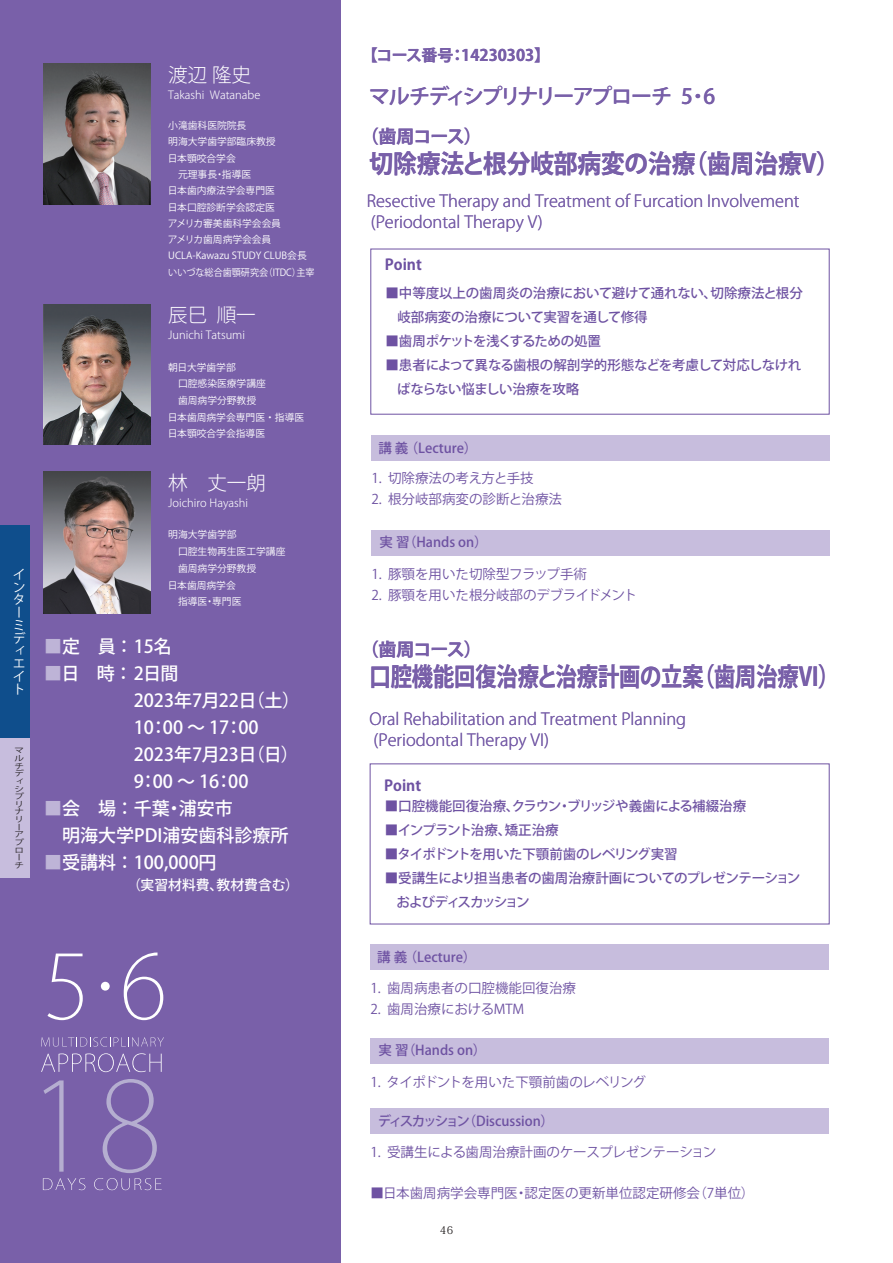
<style>
.page{position:relative;width:893px;height:1263px;background:#fff}
.page>*{position:absolute;margin:0;border:0;box-sizing:border-box;transform-origin:0 0}
.t1{font:200 88.2px "Koz Go Pr 6 N";color:#fff}
.t2{font:700 25.5px "Koz Go Pro";color:#6e52a2;scale:.83 1}
.t3{font:700 25.5px "Koz Go Pro";color:#6e52a2;scale:.93 1}
.t4{font:500 21px "Koz Go Pro";letter-spacing:-.11em;color:#6e52a2}
.t5{font:300 19.5px "Koz Go Pro";color:#fff}
.t6{font:500 18px/27px "Koz Go Pro";color:#fff}
.t7{font:700 18px "Koz Go Pro";letter-spacing:-.055em;color:#6e52a2}
.t8{font:300 16.5px/21px "Koz Go Pro";color:#6e52a2}
.t9{font:700 15.9px "Koz Go Pro";color:#6e52a2}
.t10{font:700 15px "Koz Go Pro";color:#6e52a2}
.t11{font:500 13.8px "Koz Go Pro";color:#fff}
.t12{font:500 13.5px/24px "Koz Go Pro";letter-spacing:-.01em;color:#6e52a2}
.t13{font:13.5px "Koz Go Pro";color:#6e52a2}
.t14{font:500 13.5px/24px "Koz Go Pro";letter-spacing:-.04em;color:#6e52a2}
.t15{font:500 13.5px "Koz Go Pro";letter-spacing:-.03em;color:#6e52a2}
.t16{font:13.5px "Koz Go Pro";letter-spacing:-.03em;color:#6e52a2}
.t17{font:500 13.5px "Koz Go Pro";letter-spacing:-.05em;color:#6e52a2}
.t18{font:500 13.5px "Koz Go Pro";letter-spacing:-.06em;color:#6e52a2}
.t19{font:12.75px/12.8px "Koz Go Pr 6 N";color:#fff}
.t20{font:300 11.1px "Koz Go Pro";color:#fff}
.t21{font:10.65px "Koz Min Pro";color:#231f20}
.t22{font:9.75px/16.4px "Koz Go Pro";color:#fff}
.t23{font:7.65px/7.6px "Koz Go Pr 6 N";color:#231f20;scale:1.25 1}
.s1{color:#beb4d7}
.s2{font-family:"Koz Go Pr 6 N";font-weight:400}
.s3{font-family:"Koz Go Pr 6 N"}
</style>
<div class="page">
<div style="left:0;top:0;width:340px;height:1263px;background:#7960a9"></div>
<svg style="left:43px;top:1080px;width:21px;height:92px"></svg>
<svg style="left:43px;top:1178px;width:42px;height:12px"></svg>
<svg style="left:94px;top:1079px;width:68px;height:111px"></svg>
<svg style="left:41px;top:1037px;width:123px;height:9px"></svg>
<svg style="left:41px;top:1053px;width:121px;height:19px"></svg>
<div style="left:371px;top:435px;width:458px;height:25px;background:#c7bddd"></div>
<div style="left:371px;top:530px;width:458px;height:25px;background:#c7bddd"></div>
<img style="left:44px;top:63px;width:106px;height:142px">
<img style="left:44px;top:304px;width:106px;height:141px">
<img style="left:44px;top:471px;width:106px;height:142px">
<div style="left:370px;top:945px;width:458px;height:25px;background:#c7bddd"></div>
<div style="left:370px;top:1108px;width:458px;height:25px;background:#c7bddd"></div>
<div style="left:370px;top:1038px;width:458px;height:25px;background:#c7bddd"></div>
<div style="left:370px;top:249px;width:460px;height:166px;border:1px solid #6e52a2"></div>
<div style="left:0;top:525px;width:30px;height:213px;background:#0f4e8c"></div>
<div style="left:0;top:738px;width:30px;height:139px;background:#c7bddd"></div>
<h3 class="t19" style="left:13px;top:568px;width:14px">インターミディエイト</h3>
<p class="t23" style="left:14px;top:747px;width:9px">マルチディシプリナリーアプローチ</p>
<h3 class="t5" style="left:168px;top:62px;width:84px">渡辺 隆史</h3>
<p class="t20" style="left:168px;top:87px;width:94px">Takashi Watanabe</p>
<p class="t22" style="left:168px;top:117px;width:148px">小滝歯科医院院長<br>明海大学歯学部臨床教授<br>日本顎咬合学会<br>　元理事長・指導医<br>日本歯内療法学会専門医<br>日本口腔診断学会認定医<br>アメリカ審美歯科学会会員<br>アメリカ歯周病学会会員<br>UCLA-Kawazu STUDY CLUB会長いいづな総合歯顎研究会（ITDC）主宰</p>
<h3 class="t5" style="left:168px;top:302px;width:89px">辰巳 順一</h3>
<p class="t20" style="left:168px;top:328px;width:78px">Junichi Tatsumi</p>
<p class="t22" style="left:168px;top:359px;width:138px;line-height:16.8px">朝日大学歯学部<br>　口腔感染医療学講座<br>　歯周病学分野教授<br>日本歯周病学会専門医・指導医日本顎咬合学会指導医</p>
<h3 class="t5" style="left:168px;top:470px;width:99px">林　丈一朗</h3>
<p class="t20" style="left:168px;top:496px;width:81px">Joichiro Hayashi</p>
<p class="t22" style="left:168px;top:527px;width:119px;line-height:16.8px">明海大学歯学部<br>　口腔生物再生医工学講座　歯周病学分野教授<br>日本歯周病学会<br>　指導医・専門医</p>
<h3 class="t6" style="left:44px;top:634px;width:129px"><span class="s1">■</span>定　員 ： 15名</h3>
<h3 class="t6" style="left:134px;top:661px;width:168px;text-indent:-89px"><span class="s1">■</span>日　時 ： 2日間<br>2023年7月22日（土）<br>10：00 ～ 17：00<br>2023年7月23日（日）<br>9：00 ～ 16：00</h3>
<h3 class="t6" style="left:44px;top:796px;width:246px"><span class="s1">■</span>会　場 ： 千葉・浦安市<br>　明海大学PDI浦安歯科診療所</h3>
<h3 class="t6" style="left:44px;top:850px;width:174px"><span class="s1">■</span>受講料 ： 100,000円</h3>
<h3 class="t11" style="left:127px;top:876px;width:173px">（実習材料費、教材費含む）</h3>
<h1 class="t1" style="left:43px;top:937px;width:125px">5·6</h1>
<h3 class="t9" style="left:362px;top:45px;width:190px">【コース番号：14230303】</h3>
<h3 class="t4" style="left:369px;top:83px;width:347px">マルチディシプリナリーアプローチ 5<span class="s2">・</span><span class="s3">6</span></h3>
<h3 class="t7" style="left:361px;top:125px;width:122px">（歯周コース）</h3>
<h2 class="t3" style="left:370px;top:148px;width:507px">切除療法と根分岐部病変の治療（歯周治療V）</h2>
<h3 class="t8" style="left:367px;top:190px;width:434px">Resective Therapy and Treatment of Furcation Involvement (Periodontal Therapy V)</h3>
<h3 class="t10" style="left:385px;top:255px;width:39px">Point</h3>
<h3 class="t12" style="left:397px;top:282px;width:407px;text-indent:-12px">■中等度以上の歯周炎の治療において避けて通れない、切除療法と根分岐部病変の治療について実習を通して修得</h3>
<h3 class="t17" style="left:385px;top:332px;width:217px">■歯周ポケットを浅くするための処置</h3>
<h3 class="t12" style="left:397px;top:354px;width:406px;text-indent:-12px">■患者によって異なる歯根の解剖学的形態などを考慮して対応しなければならない悩ましい治療を攻略</h3>
<h3 class="t12" style="left:378px;top:436px;width:101px">講 義 （Lecture）</h3>
<h3 class="t13" style="left:371px;top:469px;width:164px">1. 切除療法の考え方と手技</h3>
<h3 class="t13" style="left:371px;top:490px;width:192px">2. 根分岐部病変の診断と治療法</h3>
<h3 class="t12" style="left:380px;top:531px;width:109px">実 習（Hands on）</h3>
<h3 class="t13" style="left:371px;top:565px;width:217px">1. 豚顎を用いた切除型フラップ手術</h3>
<h3 class="t13" style="left:371px;top:586px;width:267px">2. 豚顎を用いた根分岐部のデブライドメント</h3>
<h3 class="t7" style="left:361px;top:638px;width:122px">（歯周コース）</h3>
<h2 class="t2" style="left:370px;top:660px;width:567px">口腔機能回復治療と治療計画の立案（歯周治療VI）</h2>
<h3 class="t8" style="left:370px;top:709px;width:318px">Oral Rehabilitation and Treatment Planning (Periodontal Therapy VI)</h3>
<h3 class="t10" style="left:384px;top:776px;width:39px">Point</h3>
<h3 class="t12" style="left:385px;top:795px;width:363px">■口腔機能回復治療、クラウン・ブリッジや義歯による補綴治療</h3>
<h3 class="t18" style="left:385px;top:821px;width:176px">■インプラント治療、矯正治療</h3>
<h3 class="t15" style="left:385px;top:845px;width:294px">■タイポドントを用いた下顎前歯のレベリング実習</h3>
<h3 class="t14" style="left:397px;top:867px;width:405px;text-indent:-12px">■受講生により担当患者の歯周治療計画についてのプレゼンテーションおよびディスカッション</h3>
<h3 class="t12" style="left:377px;top:946px;width:101px">講 義 （Lecture）</h3>
<h3 class="t13" style="left:370px;top:979px;width:207px">1. 歯周病患者の口腔機能回復治療</h3>
<h3 class="t13" style="left:370px;top:1000px;width:155px">2. 歯周治療におけるMTM</h3>
<h3 class="t12" style="left:378px;top:1039px;width:109px">実 習（Hands on）</h3>
<h3 class="t16" style="left:370px;top:1073px;width:277px">1. タイポドントを用いた下顎前歯のレベリング</h3>
<h3 class="t12" style="left:378px;top:1109px;width:178px">ディスカッション（Discussion）</h3>
<h3 class="t13" style="left:370px;top:1143px;width:347px">1. 受講生による歯周治療計画のケースプレゼンテーション</h3>
<h3 class="t13" style="left:370px;top:1184px;width:386px">■日本歯周病学会専門医・認定医の更新単位認定研修会（7単位）</h3>
<p class="t21" style="left:440px;top:1222px;width:15px">46</p>
</div>
